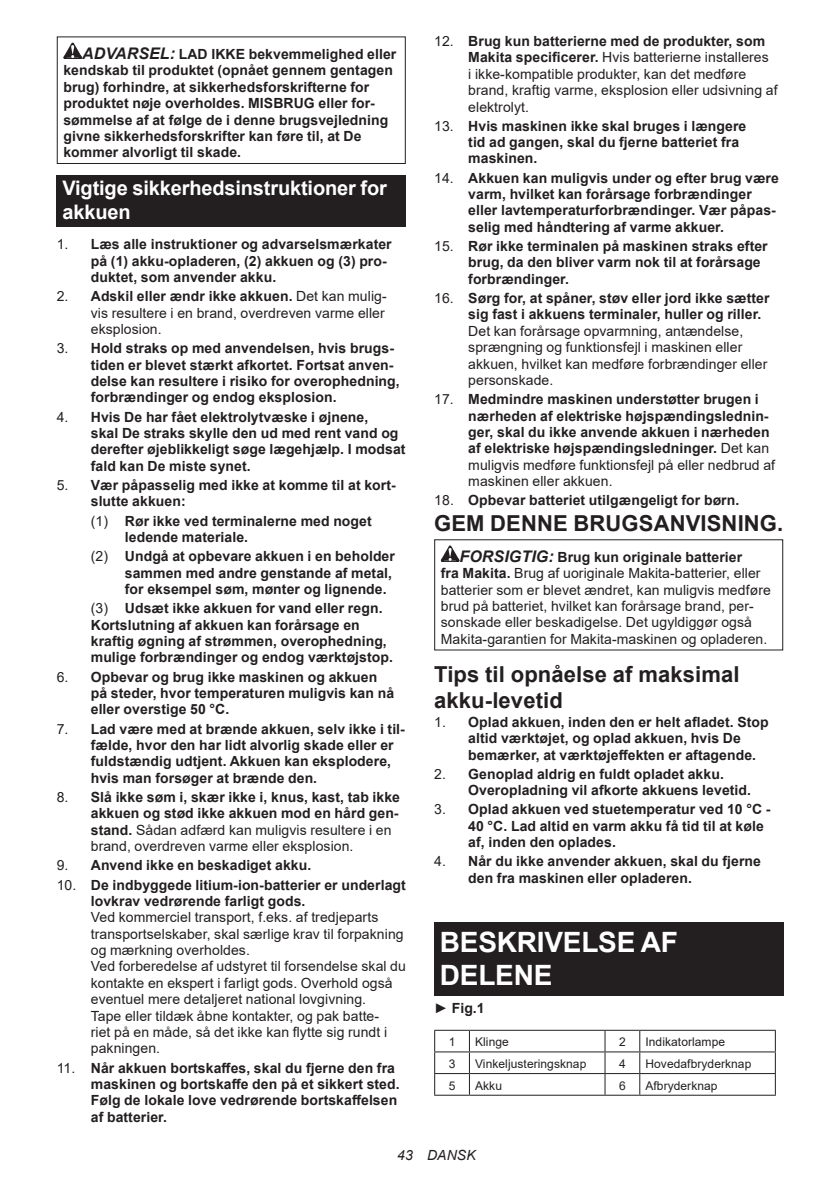
<style>
.page{position:relative;width:840px;height:1191px;background:#fff}
.page>*{position:absolute;margin:0;border:0;box-sizing:border-box;transform-origin:0 0}
.t1{font:700 28px/32.8px "Arial";letter-spacing:-.01em;color:#fff}
.t2{font:700 22px/25.8px "Arial";letter-spacing:.005em;color:#231f20}
.t3{font:700 20px/23.4px "Arial";letter-spacing:-.01em;color:#fff}
.t4{font:700 14px/16.4px "Arial";letter-spacing:.005em;color:#231f20}
.t5{font:14px/16.4px "Arial";letter-spacing:.005em;color:#231f20}
.t6{font:italic 14px "Arial";letter-spacing:.005em;color:#231f20}
.t7{font:12px "Arial";letter-spacing:.005em;color:#231f20}
.s1{font-style:italic;font-size:16px}
.s2{font-weight:400}
.s3{font-weight:700}
.s4{font-weight:700;font-style:italic;font-size:16px}
</style>
<div class="page">
<svg style="left:63px;top:43px;width:19px;height:16px"></svg>
<div style="left:57px;top:36px;width:348px;height:128px;border:1px solid #231f20"></div>
<div style="left:57px;top:175px;width:348px;height:52px;background:#231f20"></div>
<svg style="left:440px;top:545px;width:19px;height:17px"></svg>
<div style="left:434px;top:922px;width:348px;height:74px;background:#231f20"></div>
<hr style="left:434px;top:1029px;width:35px;height:1px;background:#231f20">
<hr style="left:469px;top:1029px;width:135px;height:1px;background:#231f20">
<hr style="left:604px;top:1029px;width:35px;height:1px;background:#231f20">
<hr style="left:639px;top:1029px;width:136px;height:1px;background:#231f20">
<hr style="left:434px;top:1051px;width:35px;height:1px;background:#231f20">
<hr style="left:469px;top:1051px;width:135px;height:1px;background:#231f20">
<hr style="left:604px;top:1051px;width:35px;height:1px;background:#231f20">
<hr style="left:639px;top:1051px;width:136px;height:1px;background:#231f20">
<hr style="left:434px;top:1073px;width:35px;height:1px;background:#231f20">
<svg style="left:434px;top:1030px;width:1px;height:64px"></svg>
<hr style="left:469px;top:1073px;width:135px;height:1px;background:#231f20">
<svg style="left:468px;top:1030px;width:1px;height:64px"></svg>
<hr style="left:604px;top:1073px;width:35px;height:1px;background:#231f20">
<svg style="left:604px;top:1030px;width:1px;height:64px"></svg>
<hr style="left:639px;top:1073px;width:136px;height:1px;background:#231f20">
<svg style="left:639px;top:1030px;width:1px;height:64px"></svg>
<svg style="left:774px;top:1030px;width:1px;height:64px"></svg>
<hr style="left:434px;top:1094px;width:35px;height:1px;background:#231f20">
<hr style="left:469px;top:1094px;width:135px;height:1px;background:#231f20">
<hr style="left:604px;top:1094px;width:35px;height:1px;background:#231f20">
<hr style="left:639px;top:1094px;width:136px;height:1px;background:#231f20">
<p class="t4" style="left:63px;top:46px;width:334px;text-indent:19px"><span class="s1">ADVARSEL:</span> LAD IKKE bekvemmelighed eller kendskab til produktet (opnået gennem gentagen brug) forhindre, at sikkerhedsforskrifterne for produktet nøje overholdes. MISBRUG eller for&shy;sømmelse af at følge de i denne brugsvejledning givne sikkerhedsforskrifter kan føre til, at De kommer alvorligt til skade.</p>
<h3 class="t3" style="left:62px;top:177px;width:326px">Vigtige sikkerhedsinstruktioner for akkuen</h3>
<p class="t4" style="left:91px;top:236px;width:302px;text-indent:-34px"><span class="s2">1.</span> Læs alle instruktioner og advarselsmærkater på (1) akku-opladeren, (2) akkuen og (3) pro&shy;duktet, som anvender akku.</p>
<p class="t5" style="left:91px;top:288px;width:297px;text-indent:-34px">2. <span class="s3">Adskil eller ændr ikke akkuen.</span> Det kan mulig&shy;vis resultere i en brand, overdreven varme eller eksplosion.</p>
<p class="t4" style="left:91px;top:340px;width:310px;text-indent:-34px"><span class="s2">3.</span> Hold straks op med anvendelsen, hvis brugs&shy;tiden er blevet stærkt afkortet. Fortsat anven&shy;delse kan resultere i risiko for overophedning, forbrændinger og endog eksplosion.</p>
<p class="t4" style="left:91px;top:409px;width:316px;text-indent:-34px"><span class="s2">4.</span> Hvis De har fået elektrolytvæske i øjnene,<br>skal De straks skylle den ud med rent vand og derefter øjeblikkeligt søge lægehjælp. I modsat fald kan De miste synet.</p>
<p class="t4" style="left:91px;top:477px;width:306px;text-indent:-34px"><span class="s2">5.</span> Vær påpasselig med ikke at komme til at kort&shy;slutte akkuen:</p>
<p class="t4" style="left:125px;top:512px;width:248px;text-indent:-34px"><span class="s2">(1)</span> Rør ikke ved terminalerne med noget ledende materiale.</p>
<p class="t4" style="left:125px;top:548px;width:271px;text-indent:-34px"><span class="s2">(2)</span> Undgå at opbevare akkuen i en beholder sammen med andre genstande af metal, for eksempel søm, mønter og lignende.</p>
<p class="t4" style="left:91px;top:600px;width:303px"><span class="s2">(3)</span> Udsæt ikke akkuen for vand eller regn.<br>Kortslutning af akkuen kan forårsage en kraftig øgning af strømmen, overophedning, mulige forbrændinger og endog værktøjstop.</p>
<p class="t4" style="left:91px;top:668px;width:305px;text-indent:-34px"><span class="s2">6.</span> Opbevar og brug ikke maskinen og akkuen på steder, hvor temperaturen muligvis kan nå eller overstige 50 °C.</p>
<p class="t4" style="left:91px;top:720px;width:315px;text-indent:-34px"><span class="s2">7.</span> Lad være med at brænde akkuen, selv ikke i til&shy;fælde, hvor den har lidt alvorlig skade eller er fuldstændig udtjent. Akkuen kan eksplodere, hvis man forsøger at brænde den.</p>
<p class="t4" style="left:91px;top:789px;width:310px;text-indent:-34px"><span class="s2">8.</span> Slå ikke søm i, skær ikke i, knus, kast, tab ikke akkuen og stød ikke akkuen mod en hård gen&shy;stand. <span class="s2">Sådan adfærd kan muligvis resultere i en brand, overdreven varme eller eksplosion.</span></p>
<p class="t4" style="left:57px;top:857px;width:256px"><span class="s2">9.</span> Anvend ikke en beskadiget akku.</p>
<p class="t4" style="left:91px;top:876px;width:316px;text-indent:-34px"><span class="s2">10.</span> De indbyggede litium-ion-batterier er underlagt lovkrav vedrørende farligt gods.</p>
<p class="t5" style="left:91px;top:909px;width:316px">Ved kommerciel transport, f.eks. af tredjeparts transportselskaber, skal særlige krav til forpakning og mærkning overholdes.<br>Ved forberedelse af udstyret til forsendelse skal du kontakte en ekspert i farligt gods. Overhold også eventuel mere detaljeret national lovgivning.<br>Tape eller tildæk åbne kontakter, og pak batte-<br>riet på en måde, så det ikke kan flytte sig rundt i pakningen.</p>
<p class="t4" style="left:91px;top:1059px;width:310px;text-indent:-34px"><span class="s2">11.</span> Når akkuen bortskaffes, skal du fjerne den fra maskinen og bortskaffe den på et sikkert sted.<br>Følg de lokale love vedrørende bortskaffelsen af batterier.</p>
<p class="t5" style="left:468px;top:33px;width:311px;text-indent:-34px">12. <span class="s3">Brug kun batterierne med de produkter, som Makita specificerer.</span> Hvis batterierne installeres<br>i ikke-kompatible produkter, kan det medføre brand, kraftig varme, eksplosion eller udsivning af elektrolyt.</p>
<p class="t4" style="left:468px;top:118px;width:279px;text-indent:-34px"><span class="s2">13.</span> Hvis maskinen ikke skal bruges i længere tid ad gangen, skal du fjerne batteriet fra maskinen.</p>
<p class="t4" style="left:468px;top:170px;width:312px;text-indent:-34px"><span class="s2">14.</span> Akkuen kan muligvis under og efter brug være varm, hvilket kan forårsage forbrændinger eller lavtemperaturforbrændinger. Vær påpas&shy;selig med håndtering af varme akkuer.</p>
<p class="t4" style="left:468px;top:238px;width:301px;text-indent:-34px"><span class="s2">15.</span> Rør ikke terminalen på maskinen straks efter brug, da den bliver varm nok til at forårsage forbrændinger.</p>
<p class="t4" style="left:468px;top:290px;width:302px;text-indent:-34px"><span class="s2">16.</span> Sørg for, at spåner, støv eller jord ikke sætter sig fast i akkuens terminaler, huller og riller.</p>
<p class="t5" style="left:468px;top:323px;width:300px">Det kan forårsage opvarmning, antændelse, sprængning og funktionsfejl i maskinen eller akkuen, hvilket kan medføre forbrændinger eller personskade.</p>
<p class="t4" style="left:468px;top:391px;width:308px;text-indent:-34px"><span class="s2">17.</span> Medmindre maskinen understøtter brugen i nærheden af elektriske højspændingslednin&shy;ger, skal du ikke anvende akkuen i nærheden af elektriske højspændingsledninger. <span class="s2">Det kan muligvis medføre funktionsfejl på eller nedbrud af maskinen eller akkuen.</span></p>
<p class="t4" style="left:434px;top:492px;width:306px"><span class="s2">18.</span> Opbevar batteriet utilgængeligt for børn.</p>
<h2 class="t2" style="left:434px;top:511px;width:350px">GEM DENNE BRUGSANVISNING.</h2>
<p class="t5" style="left:440px;top:548px;width:331px;text-indent:19px"><span class="s4">FORSIGTIG:</span> <span class="s3">Brug kun originale batterier<br>fra Makita.</span> Brug af uoriginale Makita-batterier, eller batterier som er blevet ændret, kan muligvis medføre brud på batteriet, hvilket kan forårsage brand, per&shy;sonskade eller beskadigelse. Det ugyldiggør også Makita-garantien for Makita-maskinen og opladeren.</p>
<h2 class="t2" style="left:434px;top:661px;width:307px">Tips til opnåelse af maksimal akku-levetid</h2>
<p class="t4" style="left:468px;top:714px;width:302px;text-indent:-34px"><span class="s2">1.</span> Oplad akkuen, inden den er helt afladet. Stop altid værktøjet, og oplad akkuen, hvis De bemærker, at værktøjeffekten er aftagende.</p>
<p class="t4" style="left:468px;top:766px;width:284px;text-indent:-34px"><span class="s2">2.</span> Genoplad aldrig en fuldt opladet akku.<br>Overopladning vil afkorte akkuens levetid.</p>
<p class="t4" style="left:468px;top:801px;width:303px;text-indent:-34px"><span class="s2">3.</span> Oplad akkuen ved stuetemperatur ved 10 °C -<br>40 °C. Lad altid en varm akku få tid til at køle af, inden den oplades.</p>
<p class="t4" style="left:468px;top:853px;width:294px;text-indent:-34px"><span class="s2">4.</span> Når du ikke anvender akkuen, skal du fjerne den fra maskinen eller opladeren.</p>
<h1 class="t1" style="left:439px;top:926px;width:239px">BESKRIVELSE AF<br>DELENE</h1>
<p class="t4" style="left:434px;top:999px;width:52px"><span class="s2">►</span> Fig.1</p>
<p class="t7" style="left:448px;top:1033px;width:8px">1</p>
<p class="t7" style="left:475px;top:1033px;width:35px">Klinge</p>
<p class="t7" style="left:618px;top:1033px;width:8px">2</p>
<p class="t7" style="left:645px;top:1033px;width:81px">Indikatorlampe</p>
<p class="t7" style="left:448px;top:1055px;width:8px">3</p>
<p class="t7" style="left:475px;top:1055px;width:113px">Vinkeljusteringsknap</p>
<p class="t7" style="left:618px;top:1055px;width:8px">4</p>
<p class="t7" style="left:645px;top:1055px;width:107px">Hovedafbryderknap</p>
<p class="t7" style="left:448px;top:1077px;width:8px">5</p>
<p class="t7" style="left:475px;top:1077px;width:28px">Akku</p>
<p class="t7" style="left:618px;top:1077px;width:8px">6</p>
<p class="t7" style="left:645px;top:1077px;width:74px">Afbryderknap</p>
<p class="t6" style="left:397px;top:1146px;width:80px">43 DANSK</p>
</div>
